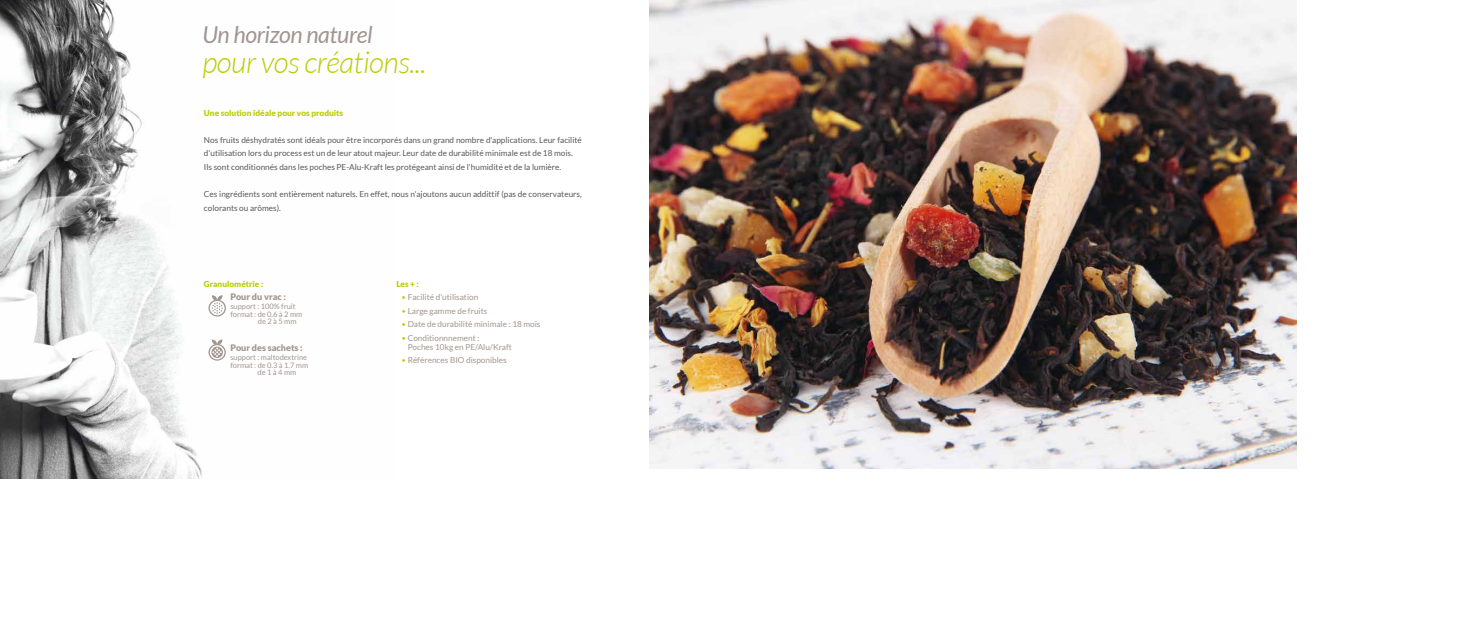
<style>
.page{position:relative;width:1467px;height:617px;background:#fff}
.page>*{position:absolute;margin:0;border:0;box-sizing:border-box;transform-origin:0 0}
.t1{font:italic 300 30px "Lato";letter-spacing:-.015em;color:#bbcd06}
.t2{font:italic 23.25px "Lato";letter-spacing:-.015em;color:#a2958f}
.t3{font:900 9px "Lato";color:#a3958e}
.t4{font:8.25px/13.5px "Lato";color:#58585a}
.t5{font:8.25px/13.5px "Lato";color:#a3958e}
.t6{font:900 8.25px "Lato";color:#bbcd06}
.t7{font:7.5px "Lato";color:#a3958e}
</style>
<div class="page">
<img style="left:649px;top:0;width:648px;height:468px">
<img style="left:0;top:0;width:220px;height:478px">
<svg style="left:208px;top:295px;width:18px;height:21px"></svg>
<svg style="left:208px;top:339px;width:18px;height:21px"></svg>
<h2 class="t2" style="left:202px;top:22px;width:172px">Un horizon naturel</h2>
<h1 class="t1" style="left:202px;top:46px;width:225px">pour vos créations...</h1>
<p class="t6" style="left:204px;top:108px;width:141px">Une solution idéale pour vos produits</p>
<p class="t4" style="left:204px;top:133px;width:380px">Nos fruits déshydratés sont idéals pour être incorporés dans un grand nombre d'applications. Leur facilité d'utilisation lors du process est un de leur atout majeur. Leur date de durabilité minimale est de 18 mois.<br>Ils sont conditionnés dans les poches PE-Alu-Kraft les protégeant ainsi de l'humidité et de la lumière.</p>
<p class="t4" style="left:204px;top:187px;width:380px">Ces ingrédients sont entièrement naturels. En effet, nous n'ajoutons aucun addittif (pas de conservateurs, colorants ou arômes).</p>
<p class="t6" style="left:204px;top:279px;width:61px">Granulométrie :</p>
<p class="t3" style="left:230px;top:291px;width:57px">Pour du vrac :</p>
<p class="t7" style="left:230px;top:302px;width:67px">support : 100% fruit</p>
<p class="t7" style="left:230px;top:310px;width:73px">format : de 0.6 à 2 mm</p>
<p class="t7" style="left:258px;top:317px;width:40px">de 2 à 5 mm</p>
<p class="t3" style="left:230px;top:342px;width:74px">Pour des sachets :</p>
<p class="t7" style="left:230px;top:353px;width:78px">support : maltodextrine</p>
<p class="t7" style="left:230px;top:361px;width:79px">format : de 0.3 à 1.7 mm</p>
<p class="t7" style="left:258px;top:368px;width:40px">de 1 à 4 mm</p>
<p class="t6" style="left:396px;top:279px;width:24px">Les + :</p>
<p class="t5" style="left:408px;top:290px;width:134px">Facilité d'utilisation<br>Large gamme de fruits<br>Date de durabilité minimale : 18 mois<br>Conditionnnement :</p>
<p class="t5" style="left:408px;top:340px;width:106px">Poches 10kg en PE/Alu/Kraft<br>Références BIO disponibles</p>
</div>
